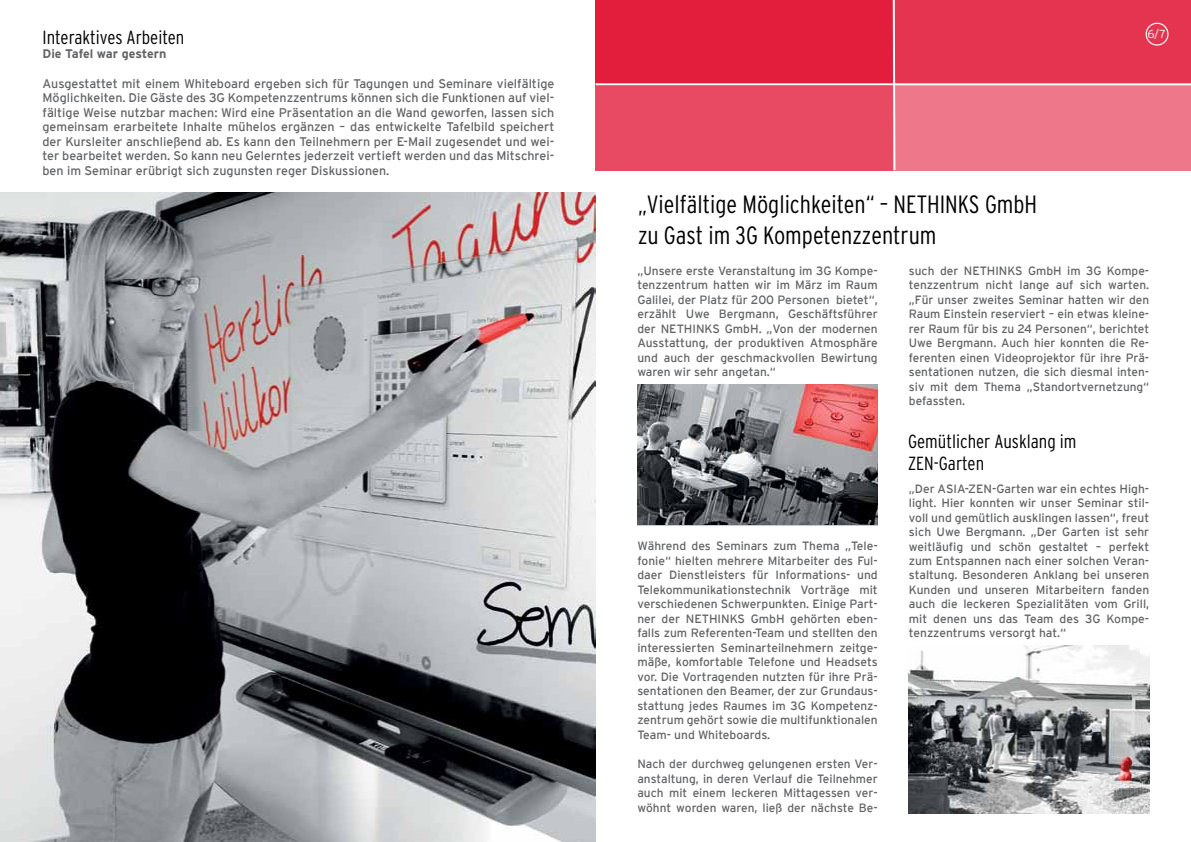
<style>
.page{position:relative;width:1191px;height:842px;background:#fff}
.page>*{position:absolute;margin:0;border:0;box-sizing:border-box;transform-origin:0 0}
.t1{font:300 condensed 25px/31px "Interstate";color:#000}
.t2{font:300 condensed 19px/22.8px "Interstate";color:#000}
.t3{font:12.5px/14.5px "Interstate";color:#636466;text-align:justify}
.t4{font:700 12.5px "Interstate";color:#636466}
.t5{font:12px/14.5px "Interstate";color:#636466;text-align:justify}
.t6{font:300 11.6px "Interstate";color:#fff}
</style>
<div class="page">
<img style="left:0;top:193px;width:595px;height:649px">
<div style="left:595px;top:0;width:298px;height:85px;background:#e31d3c"></div>
<div style="left:893px;top:0;width:298px;height:85px;background:#e5344f"></div>
<div style="left:595px;top:85px;width:298px;height:85px;background:#e84a63"></div>
<div style="left:893px;top:85px;width:298px;height:85px;background:#ee778a"></div>
<div style="left:1145px;top:23px;width:23px;height:23px;border:1px solid #fff;border-radius:50%"></div>
<img style="left:637px;top:384px;width:240px;height:141px">
<hr style="left:595px;top:83px;width:596px;height:2px;background:#fff">
<svg style="left:891px;top:0;width:5px;height:171px"></svg>
<img style="left:909px;top:645px;width:240px;height:169px">
<h2 class="t2" style="left:43px;top:25px;width:143px">Interaktives Arbeiten</h2>
<p class="t4" style="left:43px;top:47px;width:126px">Die Tafel war gestern</p>
<p class="t3" style="left:43px;top:76px;width:513px">Ausgestattet mit einem Whiteboard ergeben sich für Tagungen und Seminare vielfältige Möglichkeiten. Die Gäste des 3G Kompetenzzentrums können sich die Funktionen auf viel&shy;fältige Weise nutzbar machen: Wird eine Präsentation an die Wand geworfen, lassen sich gemeinsam erarbeitete Inhalte mühelos ergänzen – das entwickelte Tafelbild speichert der Kursleiter anschließend ab. Es kann den Teilnehmern per E-Mail zugesendet und wei&shy;ter bearbeitet werden. So kann neu Gelerntes jederzeit vertieft werden und das Mitschrei&shy;ben im Seminar erübrigt sich zugunsten reger Diskussionen.</p>
<h1 class="t1" style="left:638px;top:188px;width:401px">„Vielfältige Möglichkeiten“ – NETHINKS GmbH zu Gast im 3G Kompetenzzentrum</h1>
<p class="t6" style="left:1147px;top:28px;width:20px">6/7</p>
<p class="t5" style="left:637px;top:263px;width:242px">„Unsere erste Veranstaltung im 3G Kompe&shy;tenzzentrum hatten wir im März im Raum Galilei, der Platz für 200 Personen bietet“, erzählt Uwe Bergmann, Geschäftsführer der NETHINKS GmbH. „Von der modernen Ausstattung, der produktiven Atmosphäre und auch der geschmackvollen Bewirtung waren wir sehr angetan.“</p>
<p class="t5" style="left:637px;top:539px;width:242px">Während des Seminars zum Thema „Tele&shy;fonie“ hielten mehrere Mitarbeiter des Ful&shy;daer Dienstleisters für Informations- und Telekommunikationstechnik Vorträge mit verschiedenen Schwerpunkten. Einige Part&shy;ner der NETHINKS GmbH gehörten eben&shy;falls zum Referenten-Team und stellten den interessierten Seminarteilnehmern zeitge&shy;mäße, komfortable Telefone und Headsets vor. Die Vortragenden nutzten für ihre Prä&shy;sentationen den Beamer, der zur Grundaus&shy;stattung jedes Raumes im 3G Kompetenz&shy;zentrum gehört sowie die multifunktionalen Team- und Whiteboards.</p>
<p class="t5" style="left:637px;top:756px;width:242px">Nach der durchweg gelungenen ersten Ver&shy;anstaltung, in deren Verlauf die Teilnehmer auch mit einem leckeren Mittagessen ver&shy;wöhnt worden waren, ließ der nächste Be-</p>
<p class="t5" style="left:909px;top:263px;width:242px">such der NETHINKS GmbH im 3G Kompe&shy;tenzzentrum nicht lange auf sich warten. „Für unser zweites Seminar hatten wir den Raum Einstein reserviert – ein etwas kleine&shy;rer Raum für bis zu 24 Personen“, berichtet Uwe Bergmann. Auch hier konnten die Re&shy;ferenten einen Videoprojektor für ihre Prä&shy;sentationen nutzen, die sich diesmal inten&shy;siv mit dem Thema „Standortvernetzung“ befassten.</p>
<h2 class="t2" style="left:908px;top:429px;width:170px">Gemütlicher Ausklang im<br>ZEN-Garten</h2>
<p class="t5" style="left:909px;top:481px;width:242px">„Der ASIA-ZEN-Garten war ein echtes High&shy;light. Hier konnten wir unser Seminar stil&shy;voll und gemütlich ausklingen lassen“, freut sich Uwe Bergmann. „Der Garten ist sehr weitläufig und schön gestaltet – perfekt zum Entspannen nach einer solchen Veran&shy;staltung. Besonderen Anklang bei unseren Kunden und unseren Mitarbeitern fanden auch die leckeren Spezialitäten vom Grill, mit denen uns das Team des 3G Kompe&shy;tenzzentrums versorgt hat.“</p>
</div>
